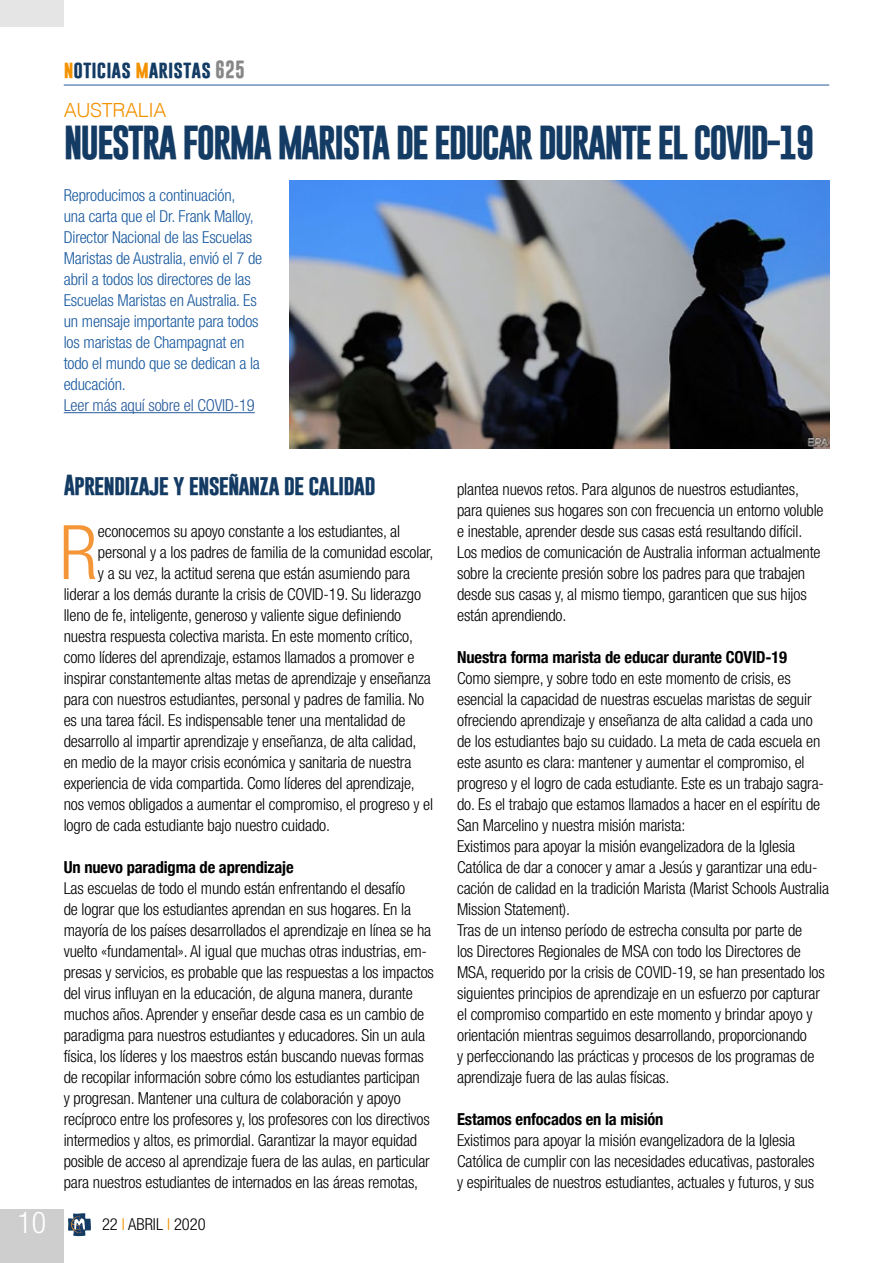
<style>
.page{position:relative;width:893px;height:1263px;background:#fff}
.page>*{position:absolute;margin:0;border:0;box-sizing:border-box;transform-origin:0 0}
.t1{font:300 condensed 75.3px "Helvetica Neue";color:#f49638}
.t2{font:700 34.5px "Gobold";letter-spacing:-.06em;color:#133b64}
.t3{font:300 condensed 30px "Helvetica Neue";color:#fff}
.t4{font:700 21px "Gobold";letter-spacing:-.04em;color:#133b64}
.t5{font:300 19.5px "Helvetica";letter-spacing:-.015em;color:#f39200}
.t6{font:700 18px "Gobold";color:#133b64}
.t7{font:300 condensed 16.5px/21px "Helvetica Neue";letter-spacing:-.01em;color:#000}
.t8{font:300 condensed 16.5px/21px "Helvetica Neue";letter-spacing:-.01em;color:#1a5a9f}
.t9{font:700 condensed 16.5px "Helvetica Neue";letter-spacing:-.01em;color:#000}
.t10{font:300 condensed 16.5px "Helvetica Neue";letter-spacing:-.01em;color:#275b9b}
.s1{color:#f39200}
.s2{color:#878787}
</style>
<div class="page">
<div style="left:0;top:1209px;width:64px;height:54px;background:#cfcece"></div>
<hr style="left:64px;top:85px;width:765px;height:1px;background:#275b9b">
<svg style="left:68px;top:1213px;width:23px;height:23px"></svg>
<div style="left:0;top:0;width:64px;height:27px;background:#e6e5e5"></div>
<img style="left:289px;top:180px;width:540px;height:268px">
<hr style="left:64px;top:412px;width:191px;height:1px;background:#275b9b">
<p class="t6" style="left:64px;top:57px;width:183px"><span class="s1">n</span>oticias <span class="s1">m</span>aristas <span class="s2">625</span></p>
<p class="t5" style="left:64px;top:93px;width:104px">AUSTRALIA</p>
<h2 class="t2" style="left:64px;top:120px;width:752px">NUESTRA FORMA MARISTA DE EDUCAR DURANTE EL COVID-19</h2>
<p class="t8" style="left:64px;top:185px;width:200px">Reproducimos a continuación,<br>una carta que el Dr. Frank Malloy,<br>Director Nacional de las Escuelas<br>Maristas de Australia, envió el 7 de abril a todos los directores de las<br>Escuelas Maristas en Australia. Es un mensaje importante para todos los maristas de Champagnat en todo el mundo que se dedican a la educación.</p>
<p class="t10" style="left:64px;top:396px;width:193px">Leer más aquí sobre el COVID-19</p>
<h3 class="t3" style="left:17px;top:1205px;width:30px">10</h3>
<p class="t4" style="left:64px;top:471px;width:313px">Aprendizaje y enseñanza de calidad</p>
<h1 class="t1" style="left:60px;top:509px;width:39px">R</h1>
<p class="t7" style="left:98px;top:521px;width:304px">econocemos su apoyo constante a los estudiantes, al</p>
<p class="t7" style="left:98px;top:542px;width:337px">personal y a los padres de familia de la comunidad escolar,</p>
<p class="t7" style="left:98px;top:563px;width:314px">y a su vez, la actitud serena que están asumiendo para</p>
<p class="t7" style="left:64px;top:584px;width:359px">liderar a los demás durante la crisis de COVID-19. Su liderazgo</p>
<p class="t7" style="left:64px;top:605px;width:339px">lleno de fe, inteligente, generoso y valiente sigue definiendo</p>
<p class="t7" style="left:64px;top:626px;width:351px">nuestra respuesta colectiva marista. En este momento crítico,</p>
<p class="t7" style="left:64px;top:647px;width:352px">como líderes del aprendizaje, estamos llamados a promover e</p>
<p class="t7" style="left:64px;top:668px;width:369px">inspirar constantemente altas metas de aprendizaje y enseñanza</p>
<p class="t7" style="left:64px;top:689px;width:362px">para con nuestros estudiantes, personal y padres de familia. No</p>
<p class="t7" style="left:64px;top:710px;width:343px">es una tarea fácil. Es indispensable tener una mentalidad de</p>
<p class="t7" style="left:64px;top:731px;width:354px">desarrollo al impartir aprendizaje y enseñanza, de alta calidad,</p>
<p class="t7" style="left:64px;top:752px;width:349px">en medio de la mayor crisis económica y sanitaria de nuestra</p>
<p class="t7" style="left:64px;top:773px;width:353px">experiencia de vida compartida. Como líderes del aprendizaje,</p>
<p class="t7" style="left:64px;top:794px;width:371px">nos vemos obligados a aumentar el compromiso, el progreso y el</p>
<p class="t7" style="left:64px;top:815px;width:268px">logro de cada estudiante bajo nuestro cuidado.</p>
<p class="t9" style="left:64px;top:853px;width:231px">Un nuevo paradigma de aprendizaje</p>
<p class="t7" style="left:64px;top:878px;width:372px">Las escuelas de todo el mundo están enfrentando el desafío<br>de lograr que los estudiantes aprendan en sus hogares. En la mayoría de los países desarrollados el aprendizaje en línea se ha vuelto «fundamental». Al igual que muchas otras industrias, em&shy;presas y servicios, es probable que las respuestas a los impactos del virus influyan en la educación, de alguna manera, durante muchos años. Aprender y enseñar desde casa es un cambio de paradigma para nuestros estudiantes y educadores. Sin un aula física, los líderes y los maestros están buscando nuevas formas de recopilar información sobre cómo los estudiantes participan<br>y progresan. Mantener una cultura de colaboración y apoyo recíproco entre los profesores y, los profesores con los directivos intermedios y altos, es primordial. Garantizar la mayor equidad posible de acceso al aprendizaje fuera de las aulas, en particular para nuestros estudiantes de internados en las áreas remotas,</p>
<p class="t7" style="left:102px;top:1214px;width:105px">22 <span class="s1">I</span> ABRIL <span class="s1">I</span> 2020</p>
<p class="t7" style="left:457px;top:479px;width:368px">plantea nuevos retos. Para algunos de nuestros estudiantes, para quienes sus hogares son con frecuencia un entorno voluble e inestable, aprender desde sus casas está resultando difícil.<br>Los medios de comunicación de Australia informan actualmente sobre la creciente presión sobre los padres para que trabajen desde sus casas y, al mismo tiempo, garanticen que sus hijos están aprendiendo.</p>
<p class="t9" style="left:457px;top:644px;width:331px">Nuestra forma marista de educar durante COVID-19</p>
<p class="t7" style="left:457px;top:668px;width:373px">Como siempre, y sobre todo en este momento de crisis, es esencial la capacidad de nuestras escuelas maristas de seguir ofreciendo aprendizaje y enseñanza de alta calidad a cada uno de los estudiantes bajo su cuidado. La meta de cada escuela en este asunto es clara: mantener y aumentar el compromiso, el progreso y el logro de cada estudiante. Este es un trabajo sagra&shy;do. Es el trabajo que estamos llamados a hacer en el espíritu de San Marcelino y nuestra misión marista:<br>Existimos para apoyar la misión evangelizadora de la Iglesia Católica de dar a conocer y amar a Jesús y garantizar una edu&shy;cación de calidad en la tradición Marista (Marist Schools Australia Mission Statement).<br>Tras de un intenso período de estrecha consulta por parte de<br>los Directores Regionales de MSA con todo los Directores de MSA, requerido por la crisis de COVID-19, se han presentado los siguientes principios de aprendizaje en un esfuerzo por capturar el compromiso compartido en este momento y brindar apoyo y orientación mientras seguimos desarrollando, proporcionando<br>y perfeccionando las prácticas y procesos de los programas de aprendizaje fuera de las aulas físicas.</p>
<p class="t9" style="left:457px;top:1106px;width:208px">Estamos enfocados en la misión</p>
<p class="t7" style="left:457px;top:1130px;width:359px">Existimos para apoyar la misión evangelizadora de la Iglesia<br>Católica de cumplir con las necesidades educativas, pastorales y espirituales de nuestros estudiantes, actuales y futuros, y sus</p>
</div>
